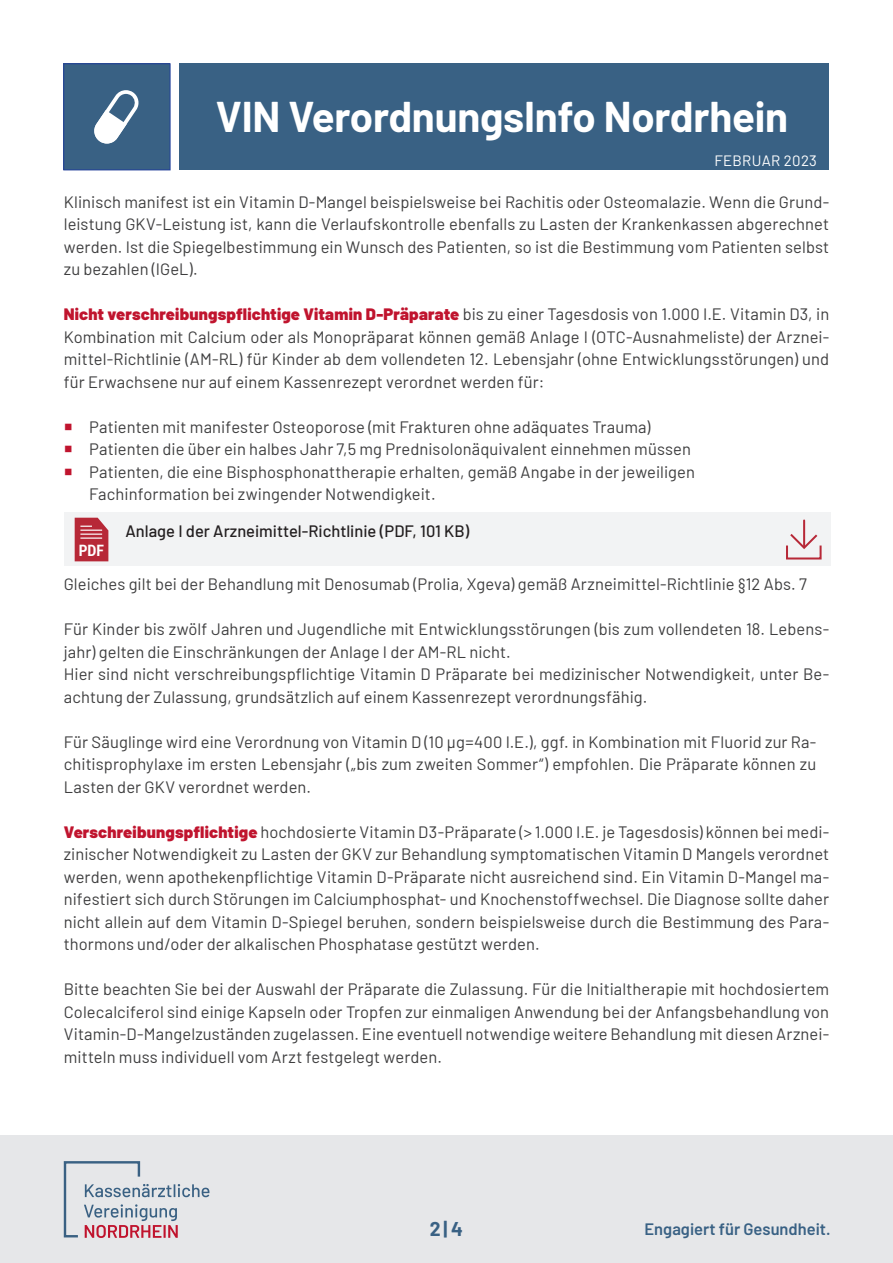
<style>
.page{position:relative;width:893px;height:1263px;background:#fff}
.page>*{position:absolute;margin:0;border:0;box-sizing:border-box;transform-origin:0 0}
.t1{font:700 42px "Barlow";letter-spacing:-.005em;color:#fff}
.t2{font:700 19.5px "Barlow";color:#396184}
._1_0_-_Fließtext_-_1{font:16.5px/22.5px "Barlow";letter-spacing:.005em;color:#3e3e3f;text-align:justify}
._2_0_-_Aufzählung{font:16.5px "Barlow";letter-spacing:.005em;color:#3e3e3f}
.t3{font:500 16.5px "Barlow";color:#231f20}
.t4{font:600 16.5px "Barlow";color:#396184}
.t5{font:700 condensed 15.6px "Roboto";color:#fff}
.t6{font:15px "Barlow";letter-spacing:.02em;color:#fff}
.s1{font-weight:900;color:#c0142e}
.s2{color:#c0142e}
</style>
<div class="page">
<div style="left:180px;top:64px;width:649px;height:106px;background:#396184"></div>
<div style="left:64px;top:64px;width:106px;height:106px;background:#396184"></div>
<div style="left:64px;top:64px;width:106px;height:106px;border:1px solid #223f99"></div>
<svg style="left:94px;top:90px;width:45px;height:54px"></svg>
<div style="left:0;top:1135px;width:893px;height:128px;background:#e6e7e9"></div>
<svg style="left:64px;top:1161px;width:145px;height:77px"></svg>
<div style="left:65px;top:512px;width:766px;height:54px;background:#f2f3f4"></div>
<svg style="left:75px;top:518px;width:33px;height:43px"></svg>
<div style="left:786px;top:544px;width:36px;height:15px;border:2px solid #b72837"></div>
<svg style="left:788px;top:532px;width:31px;height:19px"></svg>
<hr style="left:803px;top:520px;width:2px;height:26px;background:#b72837">
<h1 class="t1" style="left:216px;top:86px;width:574px">VIN VerordnungsInfo Nordrhein</h1>
<p class="t6" style="left:714px;top:149px;width:104px">FEBRUAR 2023</p>
<p class="_1_0_-_Fließtext_-_1" style="left:64px;top:189px;width:767px">Klinisch manifest ist ein Vitamin D-Mangel beispielsweise bei Rachitis oder Osteomalazie. Wenn die Grund&shy;leistung GKV-Leistung ist, kann die Verlaufskontrolle ebenfalls zu Lasten der Krankenkassen abgerechnet werden. Ist die Spiegelbestimmung ein Wunsch des Patienten, so ist die Bestimmung vom Patienten selbst zu bezahlen (IGeL).</p>
<p class="_1_0_-_Fließtext_-_1" style="left:64px;top:302px;width:767px"><span class="s1">Nicht verschreibungspflichtige Vitamin D-Präparate</span> bis zu einer Tagesdosis von 1.000 I.E. Vitamin D3, in Kombination mit Calcium oder als Monopräparat können gemäß Anlage I (OTC-Ausnahmeliste) der Arznei&shy;mittel-Richtlinie (AM-RL) für Kinder ab dem vollendeten 12. Lebensjahr (ohne Entwicklungsstörungen) und für Erwachsene nur auf einem Kassenrezept verordnet werden für:</p>
<p class="_1_0_-_Fließtext_-_1" style="left:64px;top:414px;width:588px"><span class="s2">○</span> Patienten mit manifester Osteoporose (mit Frakturen ohne adäquates Trauma)</p>
<p class="_1_0_-_Fließtext_-_1" style="left:64px;top:437px;width:629px"><span class="s2">○</span> Patienten die über ein halbes Jahr 7,5 mg Prednisolonäquivalent einnehmen müssen</p>
<p class="_1_0_-_Fließtext_-_1" style="left:89px;top:459px;width:607px;text-indent:-26px"><span class="s2">○</span> Patienten, die eine Bisphosphonattherapie erhalten, gemäß Angabe in der jeweiligen<br>Fachinformation bei zwingender Notwendigkeit.</p>
<p class="t5" style="left:79px;top:540px;width:27px">PDF</p>
<p class="t3" style="left:125px;top:519px;width:345px">Anlage I der Arzneimittel-Richtlinie (PDF, 101 KB)</p>
<p class="_2_0_-_Aufzählung" style="left:64px;top:572px;width:744px">Gleiches gilt bei der Behandlung mit Denosumab (Prolia, Xgeva) gemäß Arzneimittel-Richtlinie §12 Abs. 7</p>
<p class="_1_0_-_Fließtext_-_1" style="left:64px;top:617px;width:767px">Für Kinder bis zwölf Jahren und Jugendliche mit Entwicklungsstörungen (bis zum vollendeten 18. Lebens&shy;jahr) gelten die Einschränkungen der Anlage I der AM-RL nicht.</p>
<p class="_1_0_-_Fließtext_-_1" style="left:64px;top:662px;width:767px">Hier sind nicht verschreibungspflichtige Vitamin D Präparate bei medizinischer Notwendigkeit, unter Be&shy;achtung der Zulassung, grundsätzlich auf einem Kassenrezept verordnungsfähig.</p>
<p class="_1_0_-_Fließtext_-_1" style="left:64px;top:729px;width:754px">Für Säuglinge wird eine Verordnung von Vitamin D (10 µg=400 I.E.), ggf. in Kombination mit Fluorid zur Ra&shy;chitisprophylaxe im ersten Lebensjahr („bis zum zweiten Sommer“) empfohlen. Die Präparate können zu Lasten der GKV verordnet werden.</p>
<p class="_1_0_-_Fließtext_-_1" style="left:64px;top:819px;width:767px"><span class="s1">Verschreibungspflichtige</span> hochdosierte Vitamin D3-Präparate (&gt; 1.000 I.E. je Tagesdosis) können bei medi&shy;zinischer Notwendigkeit zu Lasten der GKV zur Behandlung symptomatischen Vitamin D Mangels verordnet werden, wenn apothekenpflichtige Vitamin D-Präparate nicht ausreichend sind. Ein Vitamin D-Mangel ma&shy;nifestiert sich durch Störungen im Calciumphosphat- und Knochenstoffwechsel. Die Diagnose sollte daher nicht allein auf dem Vitamin D-Spiegel beruhen, sondern beispielsweise durch die Bestimmung des Para&shy;thormons und/oder der alkalischen Phosphatase gestützt werden.</p>
<p class="_1_0_-_Fließtext_-_1" style="left:64px;top:977px;width:767px">Bitte beachten Sie bei der Auswahl der Präparate die Zulassung. Für die Initialtherapie mit hochdosiertem Colecalciferol sind einige Kapseln oder Tropfen zur einmaligen Anwendung bei der Anfangsbehandlung von Vitamin-D-Mangelzuständen zugelassen. Eine eventuell notwendige weitere Behandlung mit diesen Arznei&shy;mitteln muss individuell vom Arzt festgelegt werden.</p>
<p class="t2" style="left:430px;top:1214px;width:35px">2| 4</p>
<p class="t4" style="left:645px;top:1217px;width:188px">Engagiert für Gesundheit.</p>
</div>
